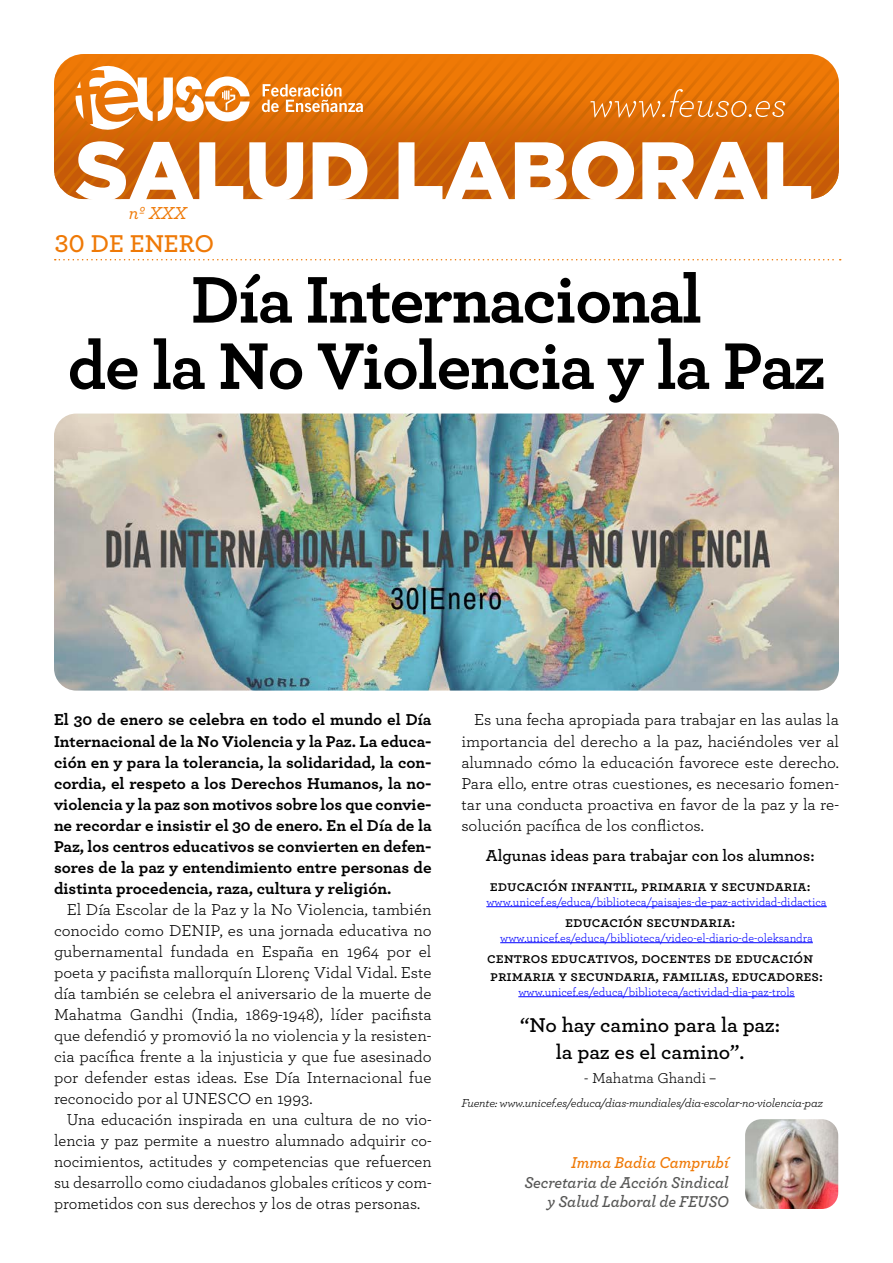
<style>
.page{position:relative;width:893px;height:1263px;background:#fff}
.page>*{position:absolute;margin:0;border:0;box-sizing:border-box;transform-origin:0 0}
.t1{font:700 69.15px/66.3px "Archer Pro";letter-spacing:-.025em;color:#000;text-align:center}
.t2{font:600 25.5px "Archer Pro";color:#ef7906}
.t3{font:600 21px/27px "Archer Pro";color:#000;text-align:center}
.t4{font:italic 500 18.15px "Archer Pro";color:#ef7906}
.t5{font:16.5px/21px "Archer Pro";color:#000;text-align:justify}
.t6{font:700 16.5px/21px "Archer Pro";color:#000;text-align:justify}
.t7{font:italic 600 16.5px/19.5px "Archer Pro";letter-spacing:-.005em;color:#575756;text-align:right}
.t8{font:600 16.5px "Archer Pro";letter-spacing:-.005em;color:#000}
.t9{font:italic 600 16.5px "Archer Pro";letter-spacing:-.005em;color:#ef7906}
.t10{font:600 15px/18px "Archer Pro";color:#000}
.t11{font:15px "Archer Pro";letter-spacing:-.01em;color:#000}
.t12{font:12px "Archer Pro";color:#00f}
.t13{font:italic 12px "Archer Pro";letter-spacing:-.02em;color:#000}
</style>
<div class="page">
<hr style="left:486px;top:906px;width:341px;height:1px;background:#00f">
<hr style="left:500px;top:942px;width:313px;height:1px;background:#00f">
<hr style="left:518px;top:996px;width:277px;height:1px;background:#00f">
<svg style="left:55px;top:259px;width:786px;height:1px"></svg>
<svg style="left:54px;top:54px;width:785px;height:146px"></svg>
<img style="left:54px;top:414px;width:785px;height:277px">
<img style="left:745px;top:1119px;width:93px;height:90px">
<p class="t4" style="left:129px;top:199px;width:59px">nº XXX</p>
<h2 class="t2" style="left:55px;top:224px;width:161px">30 DE ENERO</h2>
<h1 class="t1" style="left:68px;top:262px;width:759px">Día Internacional<br>de la No Violencia y la Paz</h1>
<p class="t6" style="left:54px;top:708px;width:379px">El 30 de enero se celebra en todo el mundo el Día Internacional de la No Violencia y la Paz. La educa&shy;ción en y para la tolerancia, la solidaridad, la con&shy;cordia, el respeto a los Derechos Humanos, la no&shy;violencia y la paz son motivos sobre los que convie&shy;ne recordar e insistir el 30 de enero. En el Día de la Paz, los centros educativos se convierten en defen&shy;sores de la paz y entendimiento entre personas de distinta procedencia, raza, cultura y religión.</p>
<p class="t5" style="left:54px;top:898px;width:379px;text-indent:13px">El Día Escolar de la Paz y la No Violencia, también conocido como DENIP, es una jornada educativa no gubernamental fundada en España en 1964 por el poeta y pacifista mallorquín Llorenç Vidal Vidal. Este día también se celebra el aniversario de la muerte de Mahatma Gandhi (India, 1869-1948), líder pacifista que defendió y promovió la no violencia y la resisten&shy;cia pacífica frente a la injusticia y que fue asesinado por defender estas ideas. Ese Día Internacional fue reconocido por al UNESCO en 1993.</p>
<p class="t5" style="left:54px;top:1108px;width:379px;text-indent:13px">Una educación inspirada en una cultura de no vio&shy;lencia y paz permite a nuestro alumnado adquirir co&shy;nocimientos, actitudes y competencias que refuercen su desarrollo como ciudadanos globales críticos y com&shy;prometidos con sus derechos y los de otras personas.</p>
<p class="t5" style="left:461px;top:709px;width:379px;text-indent:13px">Es una fecha apropiada para trabajar en las aulas la importancia del derecho a la paz, haciéndoles ver al alumnado cómo la educación favorece este derecho.<br>Para ello, entre otras cuestiones, es necesario fomen&shy;tar una conducta proactiva en favor de la paz y la re&shy;solución pacífica de los conflictos.</p>
<p class="t8" style="left:486px;top:843px;width:330px">Algunas ideas para trabajar con los alumnos:</p>
<p class="t10" style="left:490px;top:876px;width:322px">educación infantil, primaria y secundaria:</p>
<p class="t12" style="left:486px;top:893px;width:342px">www.unicef.es/educa/biblioteca/paisajes-de-paz-actividad-didactica</p>
<p class="t10" style="left:565px;top:912px;width:172px">educación secundaria:</p>
<p class="t12" style="left:500px;top:929px;width:314px">www.unicef.es/educa/biblioteca/video-el-diario-de-oleksandra</p>
<p class="t10" style="left:487px;top:948px;width:337px">centros educativos, docentes de educación primaria y secundaria, familias, educadores:</p>
<p class="t12" style="left:518px;top:983px;width:278px">www.unicef.es/educa/biblioteca/actividad-dia-paz-trols</p>
<p class="t3" style="left:520px;top:1010px;width:261px">“No hay camino para la paz: la paz es el camino”.</p>
<p class="t11" style="left:584px;top:1067px;width:133px">- Mahatma Ghandi –</p>
<p class="t13" style="left:461px;top:1094px;width:363px">Fuente: www.unicef.es/educa/dias-mundiales/dia-escolar-no-violencia-paz</p>
<p class="t9" style="left:571px;top:1150px;width:159px">Imma Badia Camprubí</p>
<p class="t7" style="left:524px;top:1171px;width:206px">Secretaria de Acción Sindical y Salud Laboral de FEUSO</p>
</div>
